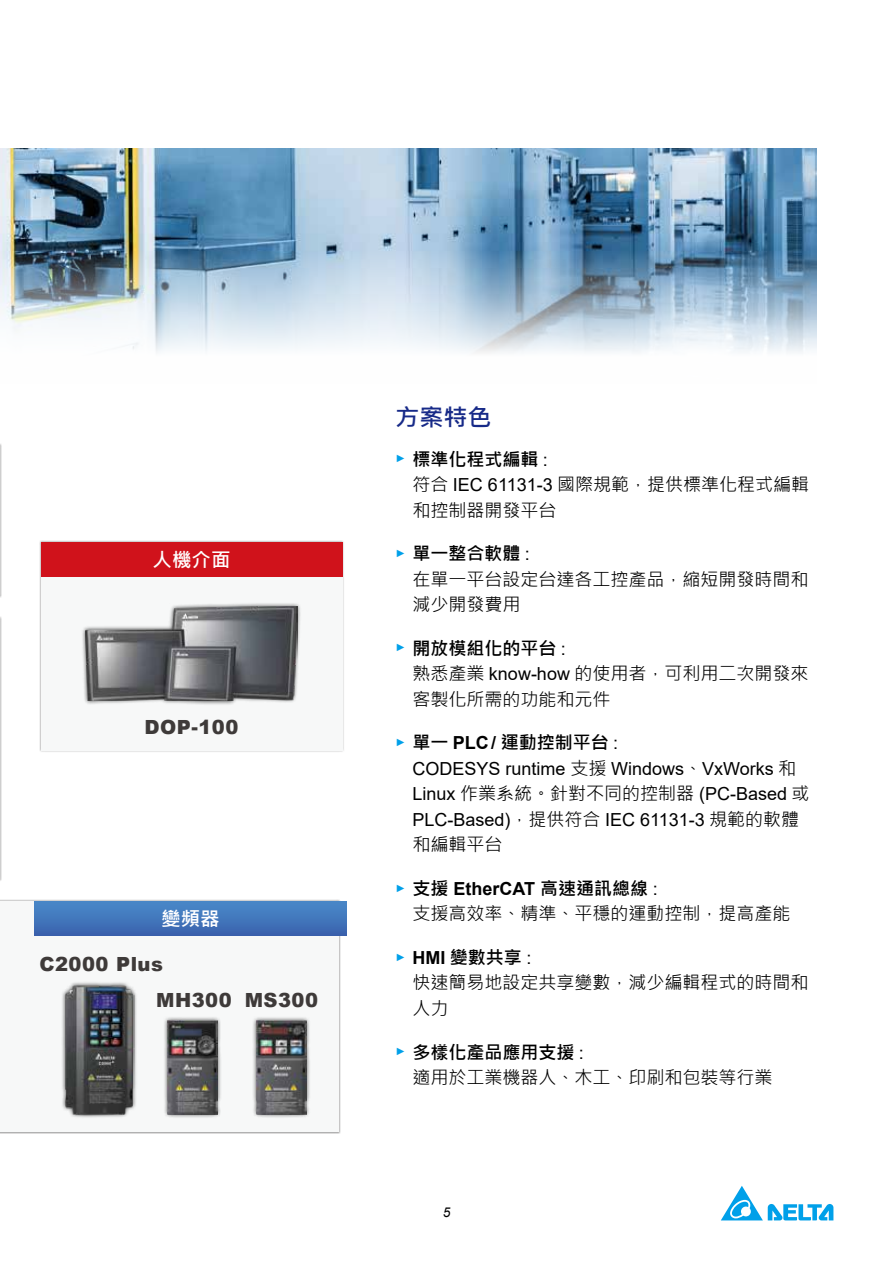
<style>
.page{position:relative;width:893px;height:1263px;background:#fff}
.page>*{position:absolute;margin:0;border:0;box-sizing:border-box;transform-origin:0 0}
.t1{font:700 24px "Microsoft Jheng Hei";color:#172a88}
.t2{font:900 19.5px/35.8px "Arial";letter-spacing:.025em;color:#3e3a39}
.t3{font:700 19.5px "Microsoft Jheng Hei";color:#fff}
.t4{font:18px/25.5px "Microsoft Jheng Hei";color:#000}
.t5{font:18px/25.5px "Arial";color:#000}
.t6{font:700 18px "Microsoft Jheng Hei";color:#000}
.t7{font:italic 13.5px "Arial";color:#000}
.s1{font-weight:700}
.s2{font-family:"Arial"}
.s3{font-family:"Arial";font-weight:400}
.s4{font-family:"Microsoft Jheng Hei"}
.s5{font-family:"Arial";font-weight:700}
</style>
<div class="page">
<svg style="left:721px;top:1186px;width:112px;height:34px"></svg>
<hr style="left:0;top:443px;width:2px;height:155px;background:#727171;opacity:.75">
<hr style="left:0;top:616px;width:2px;height:265px;background:#727171;opacity:.75">
<div style="left:0;top:899px;width:341px;height:235px;background:#727171;opacity:.75"></div>
<div style="left:0;top:901px;width:339px;height:231px;background:#f7f8f8"></div>
<div style="left:39px;top:540px;width:305px;height:213px;background:#727171;opacity:.75"></div>
<div style="left:41px;top:542px;width:301px;height:208px;background:#f7f8f8"></div>
<div style="left:252px;top:1016px;width:59px;height:102px;background:#000;opacity:.75"></div>
<img style="left:257px;top:1020px;width:49px;height:94px">
<div style="left:61px;top:981px;width:76px;height:137px;background:#000;opacity:.75"></div>
<img style="left:65px;top:983px;width:70px;height:133px">
<div style="left:163px;top:1016px;width:59px;height:102px;background:#000;opacity:.75"></div>
<img style="left:168px;top:1020px;width:49px;height:94px">
<div style="left:81px;top:602px;width:221px;height:103px;background:#000;opacity:.75"></div>
<img style="left:86px;top:607px;width:211px;height:94px">
<div style="left:41px;top:542px;width:301px;height:34px;background:#d0121b"></div>
<div style="left:34px;top:902px;width:313px;height:34px;background:linear-gradient(to bottom,#498ac9,#3a63ae)"></div>
<img style="left:0;top:149px;width:816px;height:204px">
<p class="t3" style="left:153px;top:548px;width:80px">人機介面</p>
<p class="t2" style="left:145px;top:708px;width:95px">DOP-100</p>
<p class="t3" style="left:161px;top:907px;width:60px">變頻器</p>
<p class="t2" style="left:156px;top:946px;width:163px;text-indent:-117px">C2000 Plus<br>MH300 MS300</p>
<h1 class="t1" style="left:395px;top:402px;width:97px">方案特色</h1>
<p class="t4" style="left:412px;top:446px;width:398px;text-indent:-17px"><sup>►</sup> <span class="s1">標準化程式編輯</span> <span class="s2">:<br></span>符合 <span class="s2">IEC 61131-3</span> 國際規範，提供標準化程式編輯和控制器開發平台</p>
<p class="t4" style="left:412px;top:541px;width:397px;text-indent:-17px"><sup>►</sup> <span class="s1">單一整合軟體</span> <span class="s2">:<br></span>在單一平台設定台達各工控產品，縮短開發時間和減少開發費用</p>
<p class="t4" style="left:412px;top:635px;width:398px;text-indent:-17px"><sup>►</sup> <span class="s1">開放模組化的平台</span> <span class="s2">:<br></span>熟悉產業 <span class="s2">know-how</span> 的使用者，可利用二次開發來客製化所需的功能和元件</p>
<p class="t6" style="left:395px;top:731px;width:224px"><sup>►</sup> 單一 <span class="s2">PLC /</span> 運動控制平台 <span class="s3">:</span></p>
<p class="t5" style="left:412px;top:756px;width:399px">CODESYS runtime <span class="s4">支援</span> Windows<span class="s4">、</span>VxWorks <span class="s4">和<br></span>Linux <span class="s4">作業系統。針對不同的控制器</span> (PC-Based <span class="s4">或<br></span>PLC-Based)<span class="s4">，提供符合</span> IEC 61131-3 <span class="s4">規範的軟體</span></p>
<p class="t4" style="left:412px;top:832px;width:91px">和編輯平台</p>
<p class="t4" style="left:412px;top:875px;width:379px;text-indent:-17px"><sup>►</sup> <span class="s1">支援</span> <span class="s5">EtherCAT</span> <span class="s1">高速通訊總線</span> <span class="s2">:<br></span>支援高效率、精準、平穩的運動控制，提高產能</p>
<p class="t4" style="left:412px;top:944px;width:397px;text-indent:-17px"><sup>►</sup> <span class="s5">HMI</span> <span class="s1">變數共享</span> <span class="s2">:<br></span>快速簡易地設定共享變數，減少編輯程式的時間和人力</p>
<p class="t4" style="left:412px;top:1039px;width:361px;text-indent:-17px"><sup>►</sup> <span class="s1">多樣化產品應用支援</span> <span class="s2">:<br></span>適用於工業機器人、木工、印刷和包裝等行業</p>
<p class="t7" style="left:443px;top:1203px;width:9px">5</p>
</div>
